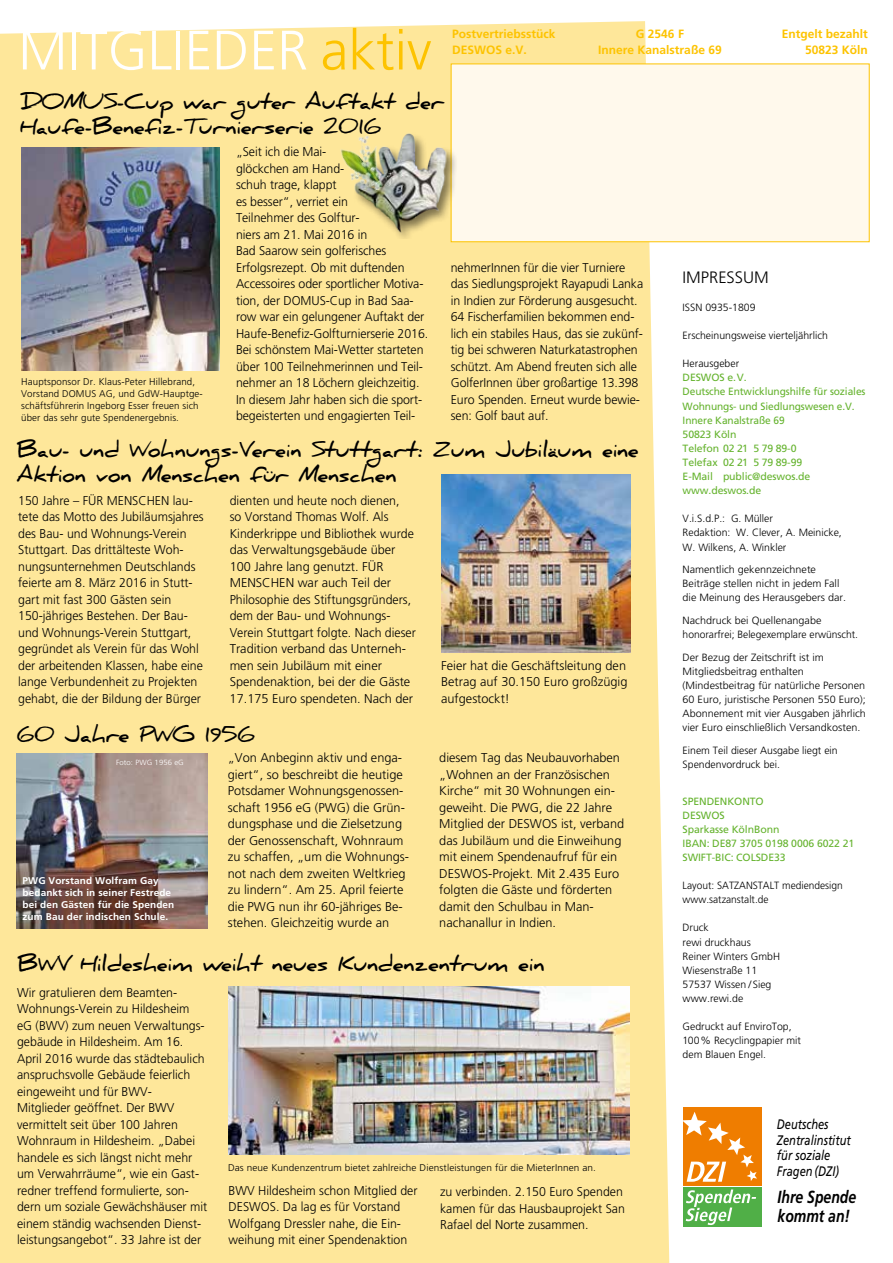
<style>
.page{position:relative;width:893px;height:1263px;background:#fff}
.page>*{position:absolute;margin:0;border:0;box-sizing:border-box;transform-origin:0 0}
.t1{font:300 55.5px "Frutiger";color:#fff}
.t2{font:700 21px/25.5px "Daniel";color:#000}
.t3{font:italic 700 17.55px/18.5px "Frutiger";color:#000;scale:.8 1}
.t4{font:300 16.5px "Frutiger";color:#000}
.t5{font:italic 13.8px/15.6px "Frutiger";color:#000;scale:.8 1}
.t6{font:300 12.75px/16.5px "Frutiger";color:#000}
.t7{font:700 12px/16.5px "Frutiger";color:#fdc300;text-align:right}
.t8{font:300 10.5px/14.1px "Frutiger";color:#000}
.t9{font:10.5px/14.1px "Frutiger";letter-spacing:-.01em;color:#65b32e}
.t10{font:300 9.75px/12px "Frutiger";letter-spacing:.01em;color:#000}
.t11{font:700 9.75px/12px "Frutiger";letter-spacing:.01em;color:#fff}
.t12{font:300 7.5px "Frutiger";letter-spacing:.01em;color:#fff}
.s1{color:#fdc300}
</style>
<div class="page">
<div style="left:0;top:21px;width:669px;height:1242px;background:#fee79a"></div>
<div style="left:451px;top:64px;width:419px;height:178px;background:#fff9ec"></div>
<img style="left:21px;top:147px;width:198px;height:224px">
<div style="left:683px;top:1107px;width:78px;height:79px;background:#ef7d00"></div>
<div style="left:683px;top:1188px;width:78px;height:39px;background:#50af47"></div>
<svg style="left:686px;top:1189px;width:70px;height:36px"></svg>
<svg style="left:683px;top:1112px;width:74px;height:70px"></svg>
<img style="left:228px;top:986px;width:401px;height:169px">
<img style="left:16px;top:753px;width:191px;height:175px">
<img style="left:441px;top:474px;width:189px;height:179px">
<img style="left:352px;top:110px;width:104px;height:129px">
<img style="left:314px;top:113px;width:98px;height:96px">
<h1 class="t1" style="left:18px;top:19px;width:415px">MITGLIEDER <span class="s1">aktiv</span></h1>
<p class="t7" style="left:782px;top:25px;width:88px">Entgelt bezahlt<br>50823 Köln</p>
<p class="t7" style="left:452px;top:25px;width:105px;text-align:left">Postvertriebsstück<br>DESWOS e.V.</p>
<p class="t7" style="left:598px;top:25px;width:125px;text-align:center">G 2546 F<br>Innere Kanalstraße 69</p>
<h2 class="t2" style="left:20px;top:89px;width:425px">DOMUS-Cup war guter Auftakt der<br>Haufe-Benefiz-Turnierserie 2016</h2>
<p class="t10" style="left:21px;top:375px;width:183px">Hauptsponsor Dr. Klaus-Peter Hillebrand, Vorstand DOMUS AG, und GdW-Hauptge&shy;schäftsführerin Ingeborg Esser freuen sich über das sehr gute Spendenergebnis.</p>
<p class="t6" style="left:236px;top:144px;width:194px">„Seit ich die Mai-<br>glöckchen am Hand-<br>schuh trage, klappt<br>es besser“, verriet ein<br>Teilnehmer des Golftur-<br>niers am 21. Mai 2016 in<br>Bad Saarow sein golferisches<br>Erfolgsrezept. Ob mit duftenden<br>Accessoires oder sportlicher Motiva&shy;tion, der DOMUS-Cup in Bad Saa&shy;row war ein gelungener Auftakt der<br>Haufe-Benefiz-Golfturnierserie 2016.<br>Bei schönstem Mai-Wetter starteten über 100 Teilnehmerinnen und Teil&shy;nehmer an 18 Löchern gleichzeitig.<br>In diesem Jahr haben sich die sport&shy;begeisterten und engagierten Teil-</p>
<p class="t6" style="left:451px;top:259px;width:194px">nehmerInnen für die vier Turniere das Siedlungsprojekt Rayapudi Lanka in Indien zur Förderung ausgesucht.<br>64 Fischerfamilien bekommen end&shy;lich ein stabiles Haus, das sie zukünf&shy;tig bei schweren Naturkatastrophen schützt. Am Abend freuten sich alle GolferInnen über großartige 13.398<br>Euro Spenden. Erneut wurde bewie&shy;sen: Golf baut auf.</p>
<h2 class="t2" style="left:17px;top:437px;width:623px">Bau- und Wohnungs-Verein Stuttgart: Zum Jubiläum eine<br>Aktion von Menschen für Menschen</h2>
<p class="t6" style="left:18px;top:492px;width:187px">150 Jahre – FÜR MENSCHEN lau&shy;tete das Motto des Jubiläumsjahres des Bau- und Wohnungs-Verein<br>Stuttgart. Das drittälteste Woh&shy;nungsunternehmen Deutschlands feierte am 8. März 2016 in Stutt&shy;gart mit fast 300 Gästen sein<br>150-jähriges Bestehen. Der Bau&shy;und Wohnungs-Verein Stuttgart, gegründet als Verein für das Wohl der arbeitenden Klassen, habe eine lange Verbundenheit zu Projekten gehabt, die der Bildung der Bürger</p>
<p class="t6" style="left:230px;top:492px;width:188px">dienten und heute noch dienen,<br>so Vorstand Thomas Wolf. Als<br>Kinderkrippe und Bibliothek wurde das Verwaltungsgebäude über<br>100 Jahre lang genutzt. FÜR<br>MENSCHEN war auch Teil der<br>Philosophie des Stiftungsgründers, dem der Bau- und Wohnungs-<br>Verein Stuttgart folgte. Nach dieser<br>Tradition verband das Unterneh&shy;men sein Jubiläum mit einer<br>Spendenaktion, bei der die Gäste<br>17.175 Euro spendeten. Nach der</p>
<p class="t6" style="left:441px;top:657px;width:188px;text-align:justify">Feier hat die Geschäftsleitung den Betrag auf 30.150 Euro großzügig aufgestockt!</p>
<h2 class="t2" style="left:17px;top:722px;width:240px">60 Jahre PWG 1956</h2>
<p class="t6" style="left:228px;top:749px;width:183px">„Von Anbeginn aktiv und enga&shy;giert“, so beschreibt die heutige<br>Potsdamer Wohnungsgenossen&shy;schaft 1956 eG (PWG) die Grün&shy;dungsphase und die Zielsetzung der Genossenschaft, Wohnraum zu schaffen, „um die Wohnungs&shy;not nach dem zweiten Weltkrieg zu lindern“. Am 25. April feierte die PWG nun ihr 60-jähriges Be&shy;stehen. Gleichzeitig wurde an</p>
<p class="t6" style="left:439px;top:749px;width:186px">diesem Tag das Neubauvorhaben „Wohnen an der Französischen<br>Kirche“ mit 30 Wohnungen ein&shy;geweiht. Die PWG, die 22 Jahre<br>Mitglied der DESWOS ist, verband das Jubiläum und die Einweihung mit einem Spendenaufruf für ein<br>DESWOS-Projekt. Mit 2.435 Euro folgten die Gäste und förderten damit den Schulbau in Man&shy;nachanallur in Indien.</p>
<p class="t12" style="left:116px;top:758px;width:69px">Foto: PWG 1956 eG</p>
<p class="t11" style="left:23px;top:874px;width:153px">PWG Vorstand Wolfram Gay bedankt sich in seiner Festrede bei den Gästen für die Spenden zum Bau der indischen Schule.</p>
<h2 class="t2" style="left:18px;top:951px;width:528px">BWV Hildesheim weiht neues Kundenzentrum ein</h2>
<p class="t6" style="left:17px;top:984px;width:192px">Wir gratulieren dem Beamten-<br>Wohnungs-Verein zu Hildesheim eG (BWV) zum neuen Verwaltungs&shy;gebäude in Hildesheim. Am 16.<br>April 2016 wurde das städtebaulich anspruchsvolle Gebäude feierlich eingeweiht und für BWV-<br>Mitglieder geöffnet. Der BWV vermittelt seit über 100 Jahren<br>Wohnraum in Hildesheim. „Dabei handele es sich längst nicht mehr um Verwahrräume“, wie ein Gast&shy;redner treffend formulierte, son&shy;dern um soziale Gewächshäuser mit einem ständig wachsenden Dienst&shy;leistungsangebot“. 33 Jahre ist der</p>
<p class="t10" style="left:228px;top:1161px;width:369px">Das neue Kundenzentrum bietet zahlreiche Dienstleistungen für die MieterInnen an.</p>
<p class="t6" style="left:229px;top:1182px;width:190px">BWV Hildesheim schon Mitglied der<br>DESWOS. Da lag es für Vorstand<br>Wolfgang Dressler nahe, die Ein&shy;weihung mit einer Spendenaktion</p>
<p class="t6" style="left:440px;top:1183px;width:186px">zu verbinden. 2.150 Euro Spenden kamen für das Hausbauprojekt San<br>Rafael del Norte zusammen.</p>
<p class="t4" style="left:683px;top:268px;width:88px">IMPRESSUM</p>
<p class="t8" style="left:683px;top:300px;width:74px">ISSN 0935-1809</p>
<p class="t8" style="left:683px;top:328px;width:147px">Erscheinungsweise vierteljährlich</p>
<p class="t8" style="left:683px;top:356px;width:58px">Herausgeber</p>
<p class="t9" style="left:683px;top:370px;width:184px">DESWOS e.V.<br>Deutsche Entwicklungshilfe für soziales<br>Wohnungs- und Siedlungswesen e.V.<br>Innere Kanalstraße 69<br>50823 Köln<br>Telefon 02 21 5 79 89-0<br>Telefax 02 21 5 79 89-99<br>E-Mail public@deswos.de www.deswos.de</p>
<p class="t8" style="left:683px;top:512px;width:161px">V.i.S.d.P.: G. Müller<br>Redaktion: W. Clever, A. Meinicke,<br>W. Wilkens, A. Winkler</p>
<p class="t8" style="left:683px;top:562px;width:165px">Namentlich gekennzeichnete<br>Beiträge stellen nicht in jedem Fall die Meinung des Herausgebers dar.</p>
<p class="t8" style="left:683px;top:613px;width:177px">Nachdruck bei Quellenangabe honorarfrei; Belegexemplare erwünscht.</p>
<p class="t8" style="left:683px;top:650px;width:185px">Der Bezug der Zeitschrift ist im Mitgliedsbeitrag enthalten (Mindestbeitrag für natürliche Personen 60 Euro, juristische Personen 550 Euro); Abonnement mit vier Ausgaben jährlich vier Euro einschließlich Versandkosten.</p>
<p class="t8" style="left:683px;top:743px;width:157px">Einem Teil dieser Ausgabe liegt ein<br>Spendenvordruck bei.</p>
<p class="t9" style="left:683px;top:794px;width:173px">SPENDENKONTO<br>DESWOS<br>Sparkasse KölnBonn<br>IBAN: DE87 3705 0198 0006 6022 21<br>SWIFT-BIC: COLSDE33</p>
<p class="t8" style="left:683px;top:878px;width:162px">Layout: SATZANSTALT mediendesign www.satzanstalt.de</p>
<p class="t8" style="left:683px;top:921px;width:99px">Druck<br>rewi druckhaus<br>Reiner Winters GmbH<br>Wiesenstraße 11<br>57537 Wissen / Sieg www.rewi.de</p>
<p class="t8" style="left:683px;top:1019px;width:120px">Gedruckt auf EnviroTop,<br>100% Recyclingpapier mit dem Blauen Engel.</p>
<p class="t5" style="left:777px;top:1116px;width:94px">Deutsches<br>Zentralinstitut für soziale<br>Fragen (DZI)</p>
<h3 class="t3" style="left:778px;top:1188px;width:100px">Ihre Spende kommt an!</h3>
</div>
